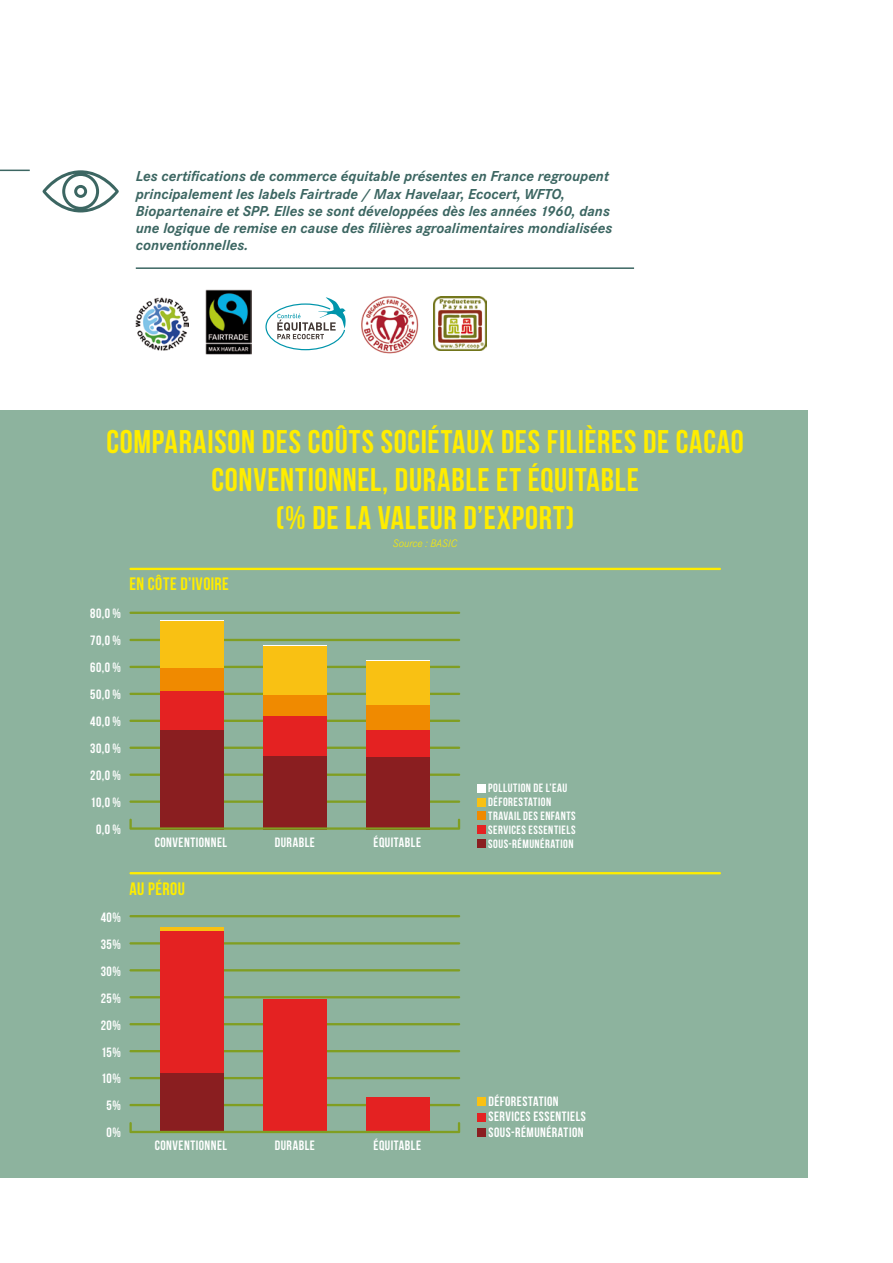
<style>
.page{position:relative;width:893px;height:1263px;background:#fff}
.page>*{position:absolute;margin:0;border:0;box-sizing:border-box;transform-origin:0 0}
.t1{font:32.85px/37.7px "Bebas Neue";letter-spacing:.02em;color:#ffed00;text-align:center}
.t2{font:18px "Bebas Neue";letter-spacing:.025em;color:#ffed00}
.t3{font:italic 700 15px/17.2px "Corporate S";color:#3c6662}
.t4{font:13.5px "Bebas Neue";letter-spacing:.035em;color:#fff}
.t5{font:12px "Bebas Neue";letter-spacing:.045em;color:#fff}
.t6{font:italic 300 11.25px "Corporate S";letter-spacing:-.01em;color:#ffed00}
</style>
<div class="page">
<div style="left:0;top:806px;width:808px;height:372px;background:#8db39e"></div>
<div style="left:0;top:410px;width:808px;height:398px;background:#8db39e"></div>
<hr style="left:136px;top:267px;width:498px;height:2px;background:#3c6662">
<img style="left:206px;top:289px;width:46px;height:66px">
<svg style="left:265px;top:297px;width:81px;height:53px"></svg>
<img style="left:361px;top:296px;width:58px;height:58px">
<img style="left:433px;top:297px;width:54px;height:53px">
<img style="left:136px;top:298px;width:53px;height:52px">
<svg style="left:42px;top:170px;width:77px;height:42px"></svg>
<hr style="left:129px;top:1104px;width:331px;height:2px;background:#809e22">
<hr style="left:129px;top:1050px;width:331px;height:2px;background:#809e22">
<hr style="left:129px;top:996px;width:331px;height:2px;background:#809e22">
<hr style="left:129px;top:942px;width:331px;height:2px;background:#809e22">
<hr style="left:129px;top:915px;width:331px;height:2px;background:#809e22">
<hr style="left:129px;top:1077px;width:331px;height:2px;background:#809e22">
<hr style="left:129px;top:1023px;width:331px;height:2px;background:#809e22">
<hr style="left:129px;top:969px;width:331px;height:2px;background:#809e22">
<div style="left:263px;top:999px;width:63px;height:132px;background:#e42222"></div>
<div style="left:160px;top:1073px;width:63px;height:60px;background:#8a1e20"></div>
<div style="left:160px;top:929px;width:63px;height:144px;background:#e42222"></div>
<svg style="left:160px;top:927px;width:63px;height:3px"></svg>
<div style="left:366px;top:1097px;width:64px;height:33px;background:#e42222"></div>
<svg style="left:129px;top:1122px;width:331px;height:11px"></svg>
<div style="left:477px;top:1097px;width:9px;height:9px;background:#f9c113"></div>
<div style="left:477px;top:1113px;width:9px;height:8px;background:#e42222"></div>
<div style="left:477px;top:1128px;width:9px;height:9px;background:#8a1e20"></div>
<hr style="left:0;top:170px;width:30px;height:1px;background:#3c6662">
<hr style="left:129px;top:800px;width:331px;height:3px;background:#809e22">
<hr style="left:129px;top:747px;width:331px;height:2px;background:#809e22">
<hr style="left:129px;top:693px;width:331px;height:2px;background:#809e22">
<hr style="left:129px;top:639px;width:331px;height:2px;background:#809e22">
<hr style="left:129px;top:612px;width:331px;height:2px;background:#809e22">
<hr style="left:129px;top:773px;width:331px;height:3px;background:#809e22">
<hr style="left:129px;top:720px;width:331px;height:2px;background:#809e22">
<hr style="left:129px;top:666px;width:331px;height:2px;background:#809e22">
<div style="left:263px;top:755px;width:63px;height:75px;background:#8a1e20"></div>
<div style="left:263px;top:715px;width:63px;height:40px;background:#e42222"></div>
<div style="left:263px;top:695px;width:63px;height:20px;background:#f08a00"></div>
<hr style="left:263px;top:645px;width:63px;height:1px;background:#fff">
<div style="left:263px;top:646px;width:63px;height:49px;background:#f9c113"></div>
<div style="left:160px;top:730px;width:63px;height:100px;background:#8a1e20"></div>
<div style="left:160px;top:690px;width:63px;height:40px;background:#e42222"></div>
<div style="left:160px;top:668px;width:63px;height:22px;background:#f08a00"></div>
<hr style="left:160px;top:620px;width:63px;height:2px;background:#fff">
<div style="left:160px;top:622px;width:63px;height:46px;background:#f9c113"></div>
<div style="left:366px;top:757px;width:64px;height:73px;background:#8a1e20"></div>
<div style="left:366px;top:730px;width:64px;height:27px;background:#e42222"></div>
<div style="left:366px;top:705px;width:64px;height:25px;background:#f08a00"></div>
<hr style="left:366px;top:660px;width:64px;height:2px;background:#fff">
<div style="left:366px;top:662px;width:64px;height:43px;background:#f9c113"></div>
<svg style="left:129px;top:819px;width:331px;height:11px"></svg>
<div style="left:477px;top:784px;width:9px;height:8px;background:#fff"></div>
<div style="left:477px;top:798px;width:9px;height:8px;background:#f9c113"></div>
<div style="left:477px;top:811px;width:9px;height:9px;background:#f08a00"></div>
<div style="left:477px;top:825px;width:9px;height:9px;background:#e42222"></div>
<div style="left:477px;top:839px;width:9px;height:9px;background:#8a1e20"></div>
<hr style="left:129px;top:568px;width:592px;height:2px;background:#ffed00">
<hr style="left:129px;top:872px;width:592px;height:2px;background:#ffed00">
<p class="t3" style="left:136px;top:168px;width:478px">Les certifications de commerce équitable présentes en France regroupent principalement les labels Fairtrade / Max Havelaar, Ecocert, WFTO, Biopartenaire et SPP. Elles se sont développées dès les années 1960, dans une logique de remise en cause des filières agroalimentaires mondialisées conventionnelles.</p>
<h1 class="t1" style="left:106px;top:423px;width:639px">COMPARAISON DES COÛTS SOCIÉTAUX DES FILIÈRES DE CACAO<br>CONVENTIONNEL, DURABLE ET ÉQUITABLE<br>(% DE LA VALEUR D’EXPORT)</h1>
<p class="t6" style="left:393px;top:536px;width:66px">Source : BASIC</p>
<p class="t4" style="left:90px;top:606px;width:32px">80,0 %</p>
<p class="t4" style="left:90px;top:633px;width:32px">70,0 %</p>
<p class="t4" style="left:90px;top:660px;width:32px">60,0 %</p>
<p class="t4" style="left:90px;top:687px;width:32px">50,0 %</p>
<p class="t4" style="left:90px;top:714px;width:32px">40,0 %</p>
<p class="t4" style="left:90px;top:741px;width:32px">30,0 %</p>
<p class="t4" style="left:90px;top:768px;width:32px">20,0 %</p>
<p class="t4" style="left:91px;top:795px;width:32px">10,0 %</p>
<p class="t4" style="left:96px;top:822px;width:26px">0,0 %</p>
<p class="t2" style="left:129px;top:574px;width:101px">EN CÔTE D’IVOIRE</p>
<p class="t4" style="left:155px;top:835px;width:73px">CONVENTIONNEL</p>
<p class="t4" style="left:275px;top:835px;width:42px">DURABLE</p>
<p class="t4" style="left:374px;top:835px;width:49px">ÉQUITABLE</p>
<p class="t4" style="left:101px;top:909px;width:22px">40%</p>
<p class="t4" style="left:101px;top:937px;width:22px">35%</p>
<p class="t4" style="left:101px;top:964px;width:22px">30%</p>
<p class="t4" style="left:101px;top:990px;width:22px">25%</p>
<p class="t4" style="left:101px;top:1017px;width:22px">20%</p>
<p class="t4" style="left:101px;top:1044px;width:21px">15%</p>
<p class="t4" style="left:101px;top:1071px;width:21px">10%</p>
<p class="t4" style="left:107px;top:1098px;width:16px">5%</p>
<p class="t4" style="left:107px;top:1125px;width:16px">0%</p>
<p class="t2" style="left:129px;top:879px;width:56px">AU PÉROU</p>
<p class="t4" style="left:155px;top:1138px;width:73px">CONVENTIONNEL</p>
<p class="t4" style="left:275px;top:1138px;width:42px">DURABLE</p>
<p class="t4" style="left:374px;top:1138px;width:49px">ÉQUITABLE</p>
<p class="t5" style="left:488px;top:782px;width:31px">POLLUTION</p>
<p class="t5" style="left:534px;top:782px;width:35px">DE L’EAU</p>
<p class="t5" style="left:488px;top:795px;width:6px">DÉFORESTATIO</p>
<p class="t5" style="left:546px;top:795px;width:7px">N</p>
<p class="t5" style="left:488px;top:809px;width:6px">TRAVAI</p>
<p class="t5" style="left:517px;top:809px;width:30px">L DES ENFANTS</p>
<p class="t5" style="left:488px;top:823px;width:6px">SERVICES</p>
<p class="t5" style="left:528px;top:823px;width:6px">ESSENTIE</p>
<p class="t5" style="left:566px;top:823px;width:10px">LS</p>
<p class="t5" style="left:488px;top:837px;width:53px">SOUS-RÉMUNÉRATION</p>
<p class="t4" style="left:488px;top:1094px;width:7px">DÉFORESTATIO</p>
<p class="t4" style="left:553px;top:1094px;width:7px">N</p>
<p class="t4" style="left:488px;top:1109px;width:7px">SERVICES</p>
<p class="t4" style="left:533px;top:1109px;width:7px">ESSENTIE</p>
<p class="t4" style="left:576px;top:1109px;width:11px">LS</p>
<p class="t4" style="left:488px;top:1125px;width:58px">SOUS-RÉMUNÉRATION</p>
</div>
